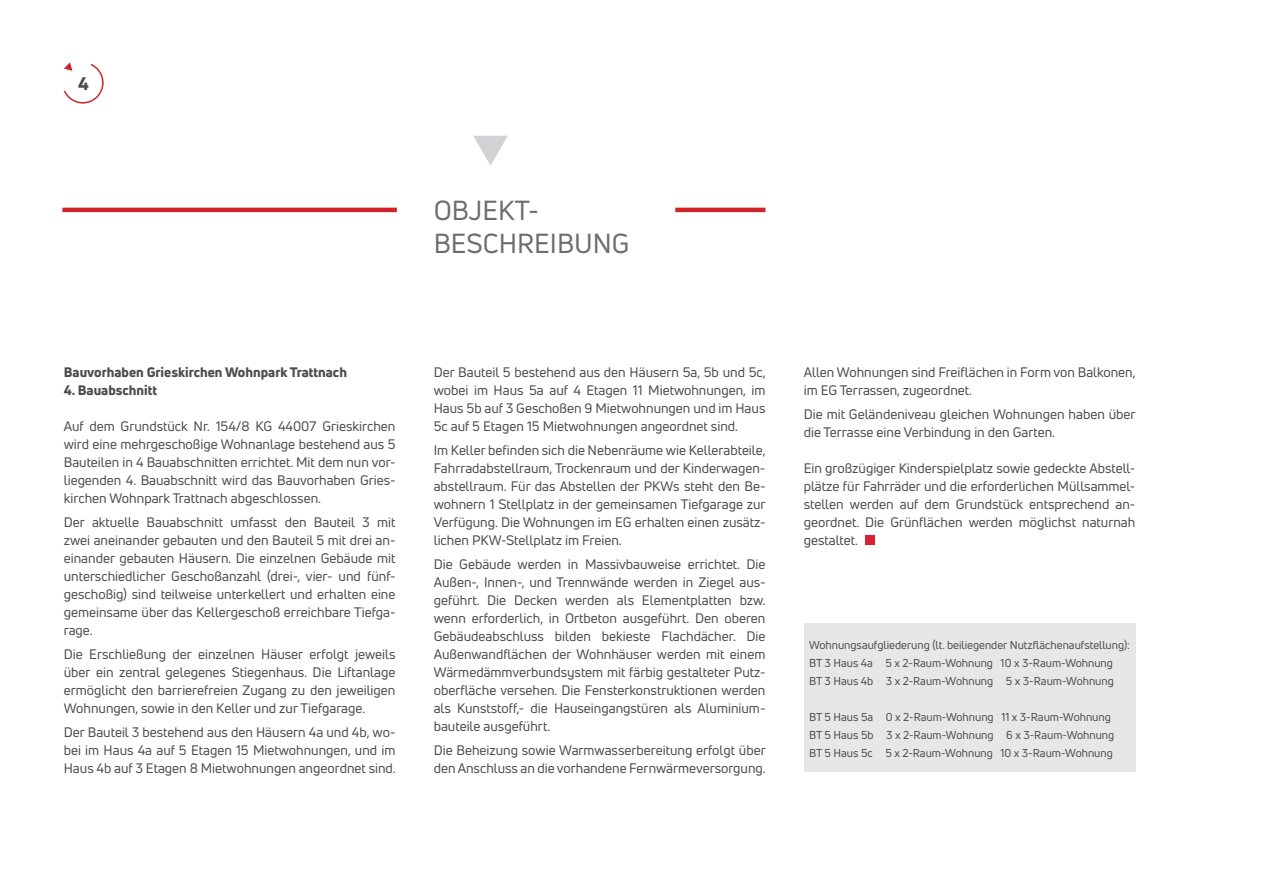
<style>
.page{position:relative;width:1263px;height:893px;background:#fff}
.page>*{position:absolute;margin:0;border:0;box-sizing:border-box;transform-origin:0 0}
.t1{font:27px/33px "Uni Neue";color:#6c6d70}
.t2{font:800 18px "Uni Neue";color:#4b4c4d}
.t3{font:13.5px/18px "Uni Neue";color:#4b4c4d;text-align:justify}
.t4{font:800 13.5px "Uni Neue";color:#4b4c4d}
.t5{font:11.25px/18px "Uni Neue";color:#4b4c4d}
</style>
<div class="page">
<div style="left:804px;top:623px;width:331px;height:149px;background:#e6e7e9"></div>
<svg style="left:63px;top:62px;width:41px;height:42px"></svg>
<svg style="left:473px;top:136px;width:35px;height:30px"></svg>
<hr style="left:62px;top:208px;width:335px;height:4px;background:#d1232a">
<hr style="left:675px;top:208px;width:90px;height:4px;background:#d1232a">
<div style="left:866px;top:535px;width:9px;height:10px;background:#da202d"></div>
<h2 class="t2" style="left:78px;top:71px;width:12px">4</h2>
<h1 class="t1" style="left:434px;top:193px;width:197px">OBJEKT-<br>BESCHREIBUNG</h1>
<p class="t4" style="left:64px;top:363px;width:285px">Bauvorhaben Grieskirchen Wohnpark Trattnach</p>
<p class="t4" style="left:64px;top:381px;width:95px">4. Bauabschnitt</p>
<p class="t3" style="left:64px;top:417px;width:333px">Auf dem Grundstück Nr. 154/8 KG 44007 Grieskirchen wird eine mehrgeschoßige Wohnanlage bestehend aus 5<br>Bauteilen in 4 Bauabschnitten errichtet. Mit dem nun vor&shy;liegenden 4. Bauabschnitt wird das Bauvorhaben Gries&shy;kirchen Wohnpark Trattnach abgeschlossen.</p>
<p class="t3" style="left:64px;top:513px;width:333px">Der aktuelle Bauabschnitt umfasst den Bauteil 3 mit zwei aneinander gebauten und den Bauteil 5 mit drei an&shy;einander gebauten Häusern. Die einzelnen Gebäude mit unterschiedlicher Geschoßanzahl (drei-, vier- und fünf&shy;geschoßig) sind teilweise unterkellert und erhalten eine gemeinsame über das Kellergeschoß erreichbare Tiefga&shy;rage.</p>
<p class="t3" style="left:64px;top:645px;width:333px">Die Erschließung der einzelnen Häuser erfolgt jeweils über ein zentral gelegenes Stiegenhaus. Die Liftanlage ermöglicht den barrierefreien Zugang zu den jeweiligen Wohnungen, sowie in den Keller und zur Tiefgarage.</p>
<p class="t3" style="left:64px;top:723px;width:333px">Der Bauteil 3 bestehend aus den Häusern 4a und 4b, wo&shy;bei im Haus 4a auf 5 Etagen 15 Mietwohnungen, und im Haus 4b auf 3 Etagen 8 Mietwohnungen angeordnet sind.</p>
<p class="t3" style="left:434px;top:363px;width:333px">Der Bauteil 5 bestehend aus den Häusern 5a, 5b und 5c, wobei im Haus 5a auf 4 Etagen 11 Mietwohnungen, im Haus 5b auf 3 Geschoßen 9 Mietwohnungen und im Haus 5c auf 5 Etagen 15 Mietwohnungen angeordnet sind.</p>
<p class="t3" style="left:434px;top:441px;width:333px">Im Keller befinden sich die Nebenräume wie Kellerabteile, Fahrradabstellraum, Trockenraum und der Kinderwagen&shy;abstellraum. Für das Abstellen der PKWs steht den Be&shy;wohnern 1 Stellplatz in der gemeinsamen Tiefgarage zur Verfügung. Die Wohnungen im EG erhalten einen zusätz&shy;lichen PKW-Stellplatz im Freien.</p>
<p class="t3" style="left:434px;top:555px;width:333px">Die Gebäude werden in Massivbauweise errichtet. Die Außen-, Innen-, und Trennwände werden in Ziegel aus&shy;geführt. Die Decken werden als Elementplatten bzw. wenn erforderlich, in Ortbeton ausgeführt. Den oberen Gebäudeabschluss bilden bekieste Flachdächer. Die Außenwandflächen der Wohnhäuser werden mit einem Wärmedämmverbundsystem mit färbig gestalteter Putz&shy;oberfläche versehen. Die Fensterkonstruktionen werden als Kunststoff,- die Hauseingangstüren als Aluminium&shy;bauteile ausgeführt.</p>
<p class="t3" style="left:434px;top:741px;width:333px">Die Beheizung sowie Warmwasserbereitung erfolgt über den Anschluss an die vorhandene Fernwärmeversorgung.</p>
<p class="t3" style="left:804px;top:363px;width:333px">Allen Wohnungen sind Freiflächen in Form von Balkonen, im EG Terrassen, zugeordnet.</p>
<p class="t3" style="left:804px;top:405px;width:333px">Die mit Geländeniveau gleichen Wohnungen haben über die Terrasse eine Verbindung in den Garten.</p>
<p class="t3" style="left:804px;top:459px;width:333px">Ein großzügiger Kinderspielplatz sowie gedeckte Abstell&shy;plätze für Fahrräder und die erforderlichen Müllsammel&shy;stellen werden auf dem Grundstück entsprechend an&shy;geordnet. Die Grünflächen werden möglichst naturnah gestaltet.</p>
<p class="t5" style="left:809px;top:636px;width:322px">Wohnungsaufgliederung (lt. beiliegender Nutzflächenaufstellung):<br>BT 3 Haus 4a 5 x 2-Raum-Wohnung 10 x 3-Raum-Wohnung<br>BT 3 Haus 4b 3 x 2-Raum-Wohnung 5 x 3-Raum-Wohnung</p>
<p class="t5" style="left:809px;top:708px;width:307px">BT 5 Haus 5a 0 x 2-Raum-Wohnung 11 x 3-Raum-Wohnung<br>BT 5 Haus 5b 3 x 2-Raum-Wohnung 6 x 3-Raum-Wohnung<br>BT 5 Haus 5c 5 x 2-Raum-Wohnung 10 x 3-Raum-Wohnung</p>
</div>
